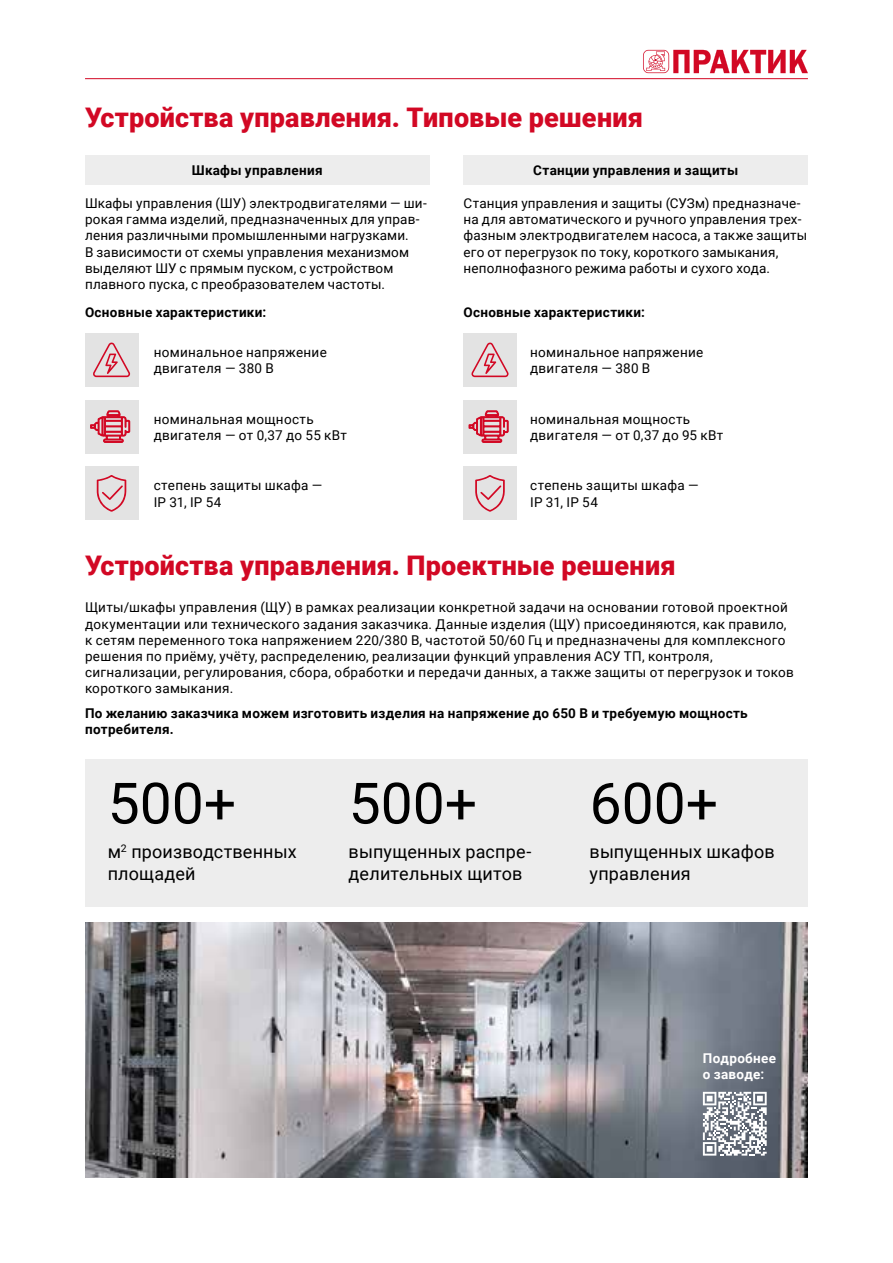
<style>
.page{position:relative;width:893px;height:1263px;background:#fff}
.page>*{position:absolute;margin:0;border:0;box-sizing:border-box;transform-origin:0 0}
.t1{font:57px "Roboto";color:#000}
.t2{font:900 27px "Roboto";letter-spacing:.005em;color:#d20824}
.t3{font:18px/21.6px "Roboto";letter-spacing:.005em;color:#000}
.t4{font:13.5px/16.2px "Roboto";letter-spacing:.02em;color:#000}
.t5{font:700 13.5px/16.2px "Roboto";letter-spacing:.02em;color:#000}
.t6{font:700 13.5px/16.2px "Roboto";letter-spacing:.02em;color:#fff}
</style>
<div class="page">
<hr style="left:85px;top:78px;width:723px;height:1px;background:#d20824">
<svg style="left:643px;top:50px;width:165px;height:23px"></svg>
<img style="left:85px;top:923px;width:723px;height:255px">
<div style="left:85px;top:759px;width:722px;height:147px;background:#ededed"></div>
<svg style="left:703px;top:1092px;width:64px;height:63px"></svg>
<div style="left:85px;top:155px;width:344px;height:30px;background:#ededed"></div>
<div style="left:463px;top:155px;width:345px;height:30px;background:#ededed"></div>
<div style="left:85px;top:333px;width:53px;height:53px;background:#e3e3e3"></div>
<svg style="left:93px;top:342px;width:37px;height:35px"></svg>
<div style="left:463px;top:333px;width:53px;height:53px;background:#e3e3e3"></div>
<svg style="left:471px;top:342px;width:37px;height:35px"></svg>
<div style="left:85px;top:467px;width:53px;height:53px;background:#e3e3e3"></div>
<svg style="left:97px;top:475px;width:29px;height:37px"></svg>
<div style="left:463px;top:467px;width:53px;height:53px;background:#e3e3e3"></div>
<svg style="left:475px;top:475px;width:30px;height:37px"></svg>
<div style="left:85px;top:400px;width:53px;height:53px;background:#e3e3e3"></div>
<div style="left:463px;top:400px;width:53px;height:53px;background:#e3e3e3"></div>
<svg style="left:90px;top:410px;width:40px;height:33px"></svg>
<svg style="left:469px;top:410px;width:40px;height:33px"></svg>
<h2 class="t2" style="left:85px;top:98px;width:560px">Устройства управления. Типовые решения</h2>
<p class="t5" style="left:192px;top:162px;width:132px">Шкафы управления</p>
<p class="t5" style="left:533px;top:162px;width:206px">Станции управления и защиты</p>
<p class="t4" style="left:85px;top:195px;width:343px">Шкафы управления (ШУ) электродвигателями — ши&shy;рокая гамма изделий, предназначенных для управ&shy;ления различными промышленными нагрузками.<br>В зависимости от схемы управления механизмом выделяют ШУ с прямым пуском, с устройством плавного пуска, с преобразователем частоты.</p>
<p class="t4" style="left:463px;top:195px;width:345px">Станция управления и защиты (СУЗм) предназначе&shy;на для автоматического и ручного управления трех&shy;фазным электродвигателем насоса, а также защиты его от перегрузок по току, короткого замыкания, неполнофазного режима работы и сухого хода.</p>
<p class="t5" style="left:85px;top:303px;width:183px">Основные характеристики:</p>
<p class="t5" style="left:463px;top:303px;width:183px">Основные характеристики:</p>
<p class="t4" style="left:154px;top:343px;width:175px">номинальное напряжение двигателя — 380 В</p>
<p class="t4" style="left:530px;top:343px;width:175px">номинальное напряжение двигателя — 380 В</p>
<p class="t4" style="left:154px;top:410px;width:195px">номинальная мощность двигателя — от 0,37 до 55 кВт</p>
<p class="t4" style="left:530px;top:410px;width:195px">номинальная мощность двигателя — от 0,37 до 95 кВт</p>
<p class="t4" style="left:154px;top:477px;width:170px">степень защиты шкафа —<br>IP 31, IP 54</p>
<p class="t4" style="left:530px;top:477px;width:170px">степень защиты шкафа —<br>IP 31, IP 54</p>
<h2 class="t2" style="left:85px;top:546px;width:592px">Устройства управления. Проектные решения</h2>
<p class="t4" style="left:85px;top:599px;width:710px">Щиты/шкафы управления (ЩУ) в рамках реализации конкретной задачи на основании готовой проектной документации или технического задания заказчика. Данные изделия (ЩУ) присоединяются, как правило, к сетям переменного тока напряжением 220/380 В, частотой 50/60 Гц и предназначены для комплексного решения по приёму, учёту, распределению, реализации функций управления АСУ ТП, контроля, сигнализации, регулирования, сбора, обработки и передачи данных, а также защиты от перегрузок и токов короткого замыкания.</p>
<p class="t5" style="left:85px;top:705px;width:664px">По желанию заказчика можем изготовить изделия на напряжение до 650 В и требуемую мощность потребителя.</p>
<h1 class="t1" style="left:108px;top:763px;width:130px">500+</h1>
<h1 class="t1" style="left:349px;top:763px;width:130px">500+</h1>
<h1 class="t1" style="left:590px;top:763px;width:130px">600+</h1>
<h3 class="t3" style="left:108px;top:840px;width:190px">м<sup>2</sup> производственных площадей</h3>
<h3 class="t3" style="left:349px;top:840px;width:184px">выпущенных распре&shy;делительных щитов</h3>
<h3 class="t3" style="left:590px;top:840px;width:187px">выпущенных шкафов управления</h3>
<p class="t6" style="left:703px;top:1049px;width:75px">Подробнее о заводе:</p>
</div>
